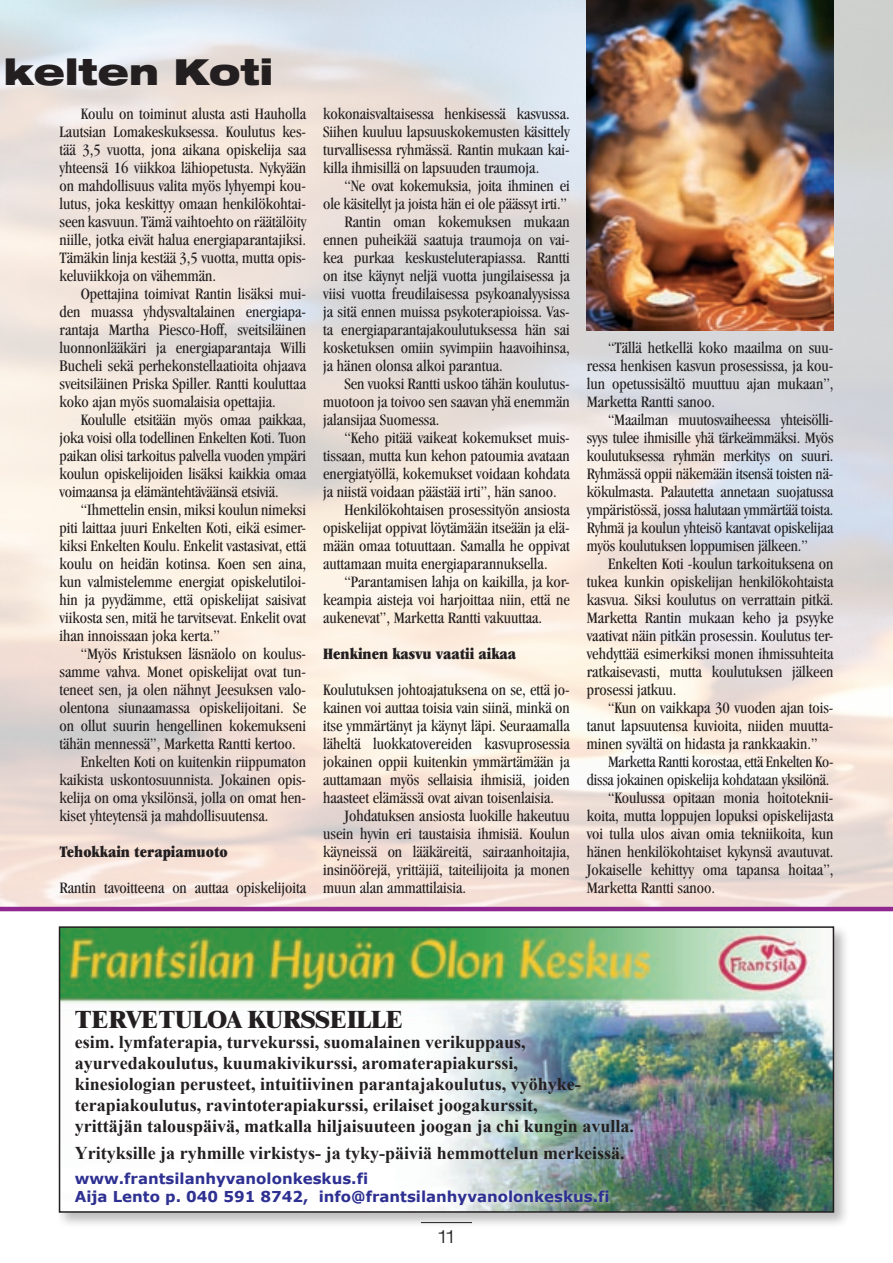
<style>
.page{position:relative;width:893px;height:1263px;background:#fff}
.page>*{position:absolute;margin:0;border:0;box-sizing:border-box;transform-origin:0 0}
.t1{font:900 expanded 36px "Helvetica Neue";color:#231f20}
.t2{font:800 24px "Times";letter-spacing:-.005em;color:#231f20}
.t3{font:700 18px/21px "Times New Roman";color:#231f20}
.t4{font:300 expanded 18px "Helvetica Neue";color:#231f20}
.t5{font:condensed 16.5px/18px "Garamond";color:#231f20;text-align:justify}
.t6{font:ultra-condensed 16.5px "Garamond";color:#231f20}
.t7{font:700 15px/18px "Verdana";color:#2e3092}
</style>
<div class="page">
<img style="left:0;top:0;width:893px;height:907px">
<hr style="left:0;top:907px;width:893px;height:4px;background:#90268f">
<div style="left:55px;top:923px;width:794px;height:304px;background:#231f20;opacity:.3"></div>
<img style="left:62px;top:929px;width:769px;height:281px">
<img style="left:64px;top:1160px;width:557px;height:50px">
<div style="left:59px;top:926px;width:775px;height:287px;border:2px solid #231f20"></div>
<img style="left:587px;top:0;width:246px;height:330px">
<hr style="left:421px;top:1222px;width:51px;height:1px;background:#231f20">
<h1 class="t1" style="left:4px;top:49px;width:271px">kelten Koti</h1>
<p class="t5" style="left:60px;top:104px;width:248px;text-indent:21px">Koulu on toiminut alusta asti Hauholla Lautsian Lomakeskuksessa. Koulutus kes&shy;tää 3,5 vuotta, jona aikana opiskelija saa yhteensä 16 viikkoa lähiopetusta. Nykyään on mahdollisuus valita myös lyhyempi kou&shy;lutus, joka keskittyy omaan henkilökohtai&shy;seen kasvuun. Tämä vaihtoehto on räätälöity niille, jotka eivät halua energiaparantajiksi.<br>Tämäkin linja kestää 3,5 vuotta, mutta opis&shy;keluviikkoja on vähemmän.</p>
<p class="t5" style="left:60px;top:284px;width:248px;text-indent:21px">Opettajina toimivat Rantin lisäksi mui&shy;den muassa yhdysvaltalainen energiapa&shy;rantaja Martha Piesco-Hoff, sveitsiläinen luonnonlääkäri ja energiaparantaja Willi Bucheli sekä perhekonstellaatioita ohjaava sveitsiläinen Priska Spiller. Rantti kouluttaa koko ajan myös suomalaisia opettajia.</p>
<p class="t5" style="left:60px;top:410px;width:248px;text-indent:21px">Koululle etsitään myös omaa paikkaa, joka voisi olla todellinen Enkelten Koti. Tuon paikan olisi tarkoitus palvella vuoden ympäri koulun opiskelijoiden lisäksi kaikkia omaa voimaansa ja elämäntehtäväänsä etsiviä.</p>
<p class="t5" style="left:60px;top:500px;width:248px;text-indent:21px">“Ihmettelin ensin, miksi koulun nimeksi piti laittaa juuri Enkelten Koti, eikä esimer&shy;kiksi Enkelten Koulu. Enkelit vastasivat, että koulu on heidän kotinsa. Koen sen aina, kun valmistelemme energiat opiskelutiloi&shy;hin ja pyydämme, että opiskelijat saisivat viikosta sen, mitä he tarvitsevat. Enkelit ovat ihan innoissaan joka kerta.”</p>
<p class="t5" style="left:81px;top:644px;width:227px">“Myös Kristuksen läsnäolo on koulus-</p>
<p class="t5" style="left:60px;top:662px;width:248px">samme vahva. Monet opiskelijat ovat tun-</p>
<p class="t5" style="left:60px;top:680px;width:248px">teneet sen, ja olen nähnyt Jeesuksen valo-</p>
<p class="t5" style="left:60px;top:698px;width:248px">olentona siunaamassa opiskelijoitani. Se</p>
<p class="t5" style="left:60px;top:716px;width:248px">on ollut suurin hengellinen kokemukseni</p>
<p class="t5" style="left:60px;top:734px;width:238px">tähän mennessä”, Marketta Rantti kertoo.</p>
<p class="t5" style="left:81px;top:752px;width:227px">Enkelten Koti on kuitenkin riippumaton</p>
<p class="t5" style="left:60px;top:770px;width:248px">kaikista uskontosuunnista. Jokainen opis-</p>
<p class="t5" style="left:60px;top:788px;width:248px">kelija on oma yksilönsä, jolla on omat hen-</p>
<p class="t5" style="left:60px;top:806px;width:210px">kiset yhteytensä ja mahdollisuutensa.</p>
<p class="t6" style="left:60px;top:842px;width:170px">Tehokkain terapiamuoto</p>
<p class="t5" style="left:60px;top:878px;width:248px">Rantin tavoitteena on auttaa opiskelijoita</p>
<p class="t5" style="left:323px;top:104px;width:248px">kokonaisvaltaisessa henkisessä kasvussa.<br>Siihen kuuluu lapsuuskokemusten käsittely turvallisessa ryhmässä. Rantin mukaan kai&shy;killa ihmisillä on lapsuuden traumoja.</p>
<p class="t5" style="left:344px;top:176px;width:227px">“Ne ovat kokemuksia, joita ihminen ei</p>
<p class="t5" style="left:323px;top:194px;width:245px">ole käsitellyt ja joista hän ei ole päässyt irti.”</p>
<p class="t5" style="left:344px;top:212px;width:227px">Rantin oman kokemuksen mukaan</p>
<p class="t5" style="left:323px;top:230px;width:248px">ennen puheikää saatuja traumoja on vai-</p>
<p class="t5" style="left:323px;top:248px;width:248px">kea purkaa keskusteluterapiassa. Rantti</p>
<p class="t5" style="left:323px;top:266px;width:248px">on itse käynyt neljä vuotta jungilaisessa ja</p>
<p class="t5" style="left:323px;top:284px;width:248px">viisi vuotta freudilaisessa psykoanalyysissa</p>
<p class="t5" style="left:323px;top:302px;width:248px">ja sitä ennen muissa psykoterapioissa. Vas-</p>
<p class="t5" style="left:323px;top:320px;width:248px">ta energiaparantajakoulutuksessa hän sai</p>
<p class="t5" style="left:323px;top:338px;width:248px">kosketuksen omiin syvimpiin haavoihinsa,</p>
<p class="t5" style="left:323px;top:356px;width:181px">ja hänen olonsa alkoi parantua.</p>
<p class="t5" style="left:344px;top:374px;width:227px">Sen vuoksi Rantti uskoo tähän koulutus-</p>
<p class="t5" style="left:323px;top:392px;width:248px">muotoon ja toivoo sen saavan yhä enemmän</p>
<p class="t5" style="left:323px;top:410px;width:118px">jalansijaa Suomessa.</p>
<p class="t5" style="left:344px;top:428px;width:227px">“Keho pitää vaikeat kokemukset muis-</p>
<p class="t5" style="left:323px;top:446px;width:248px">tissaan, mutta kun kehon patoumia avataan</p>
<p class="t5" style="left:323px;top:464px;width:248px">energiatyöllä, kokemukset voidaan kohdata</p>
<p class="t5" style="left:323px;top:482px;width:235px">ja niistä voidaan päästää irti”, hän sanoo.</p>
<p class="t5" style="left:344px;top:500px;width:227px">Henkilökohtaisen prosessityön ansiosta</p>
<p class="t5" style="left:323px;top:518px;width:248px">opiskelijat oppivat löytämään itseään ja elä-</p>
<p class="t5" style="left:323px;top:536px;width:248px">mään omaa totuuttaan. Samalla he oppivat</p>
<p class="t5" style="left:323px;top:554px;width:226px">auttamaan muita energiaparannuksella.</p>
<p class="t5" style="left:344px;top:572px;width:227px">“Parantamisen lahja on kaikilla, ja kor-</p>
<p class="t5" style="left:323px;top:590px;width:248px">keampia aisteja voi harjoittaa niin, että ne</p>
<p class="t5" style="left:323px;top:608px;width:220px">aukenevat”, Marketta Rantti vakuuttaa.</p>
<p class="t6" style="left:323px;top:644px;width:194px">Henkinen kasvu vaatii aikaa</p>
<p class="t5" style="left:323px;top:680px;width:248px">Koulutuksen johtoajatuksena on se, että jo-</p>
<p class="t5" style="left:323px;top:698px;width:248px">kainen voi auttaa toisia vain siinä, minkä on</p>
<p class="t5" style="left:323px;top:716px;width:248px">itse ymmärtänyt ja käynyt läpi. Seuraamalla</p>
<p class="t5" style="left:323px;top:734px;width:248px">läheltä luokkatovereiden kasvuprosessia</p>
<p class="t5" style="left:323px;top:752px;width:248px">jokainen oppii kuitenkin ymmärtämään ja</p>
<p class="t5" style="left:323px;top:770px;width:248px">auttamaan myös sellaisia ihmisiä, joiden</p>
<p class="t5" style="left:323px;top:788px;width:232px">haasteet elämässä ovat aivan toisenlaisia.</p>
<p class="t5" style="left:344px;top:806px;width:227px">Johdatuksen ansiosta luokille hakeutuu</p>
<p class="t5" style="left:323px;top:824px;width:248px">usein hyvin eri taustaisia ihmisiä. Koulun</p>
<p class="t5" style="left:323px;top:842px;width:248px">käyneissä on lääkäreitä, sairaanhoitajia,</p>
<p class="t5" style="left:323px;top:860px;width:248px">insinöörejä, yrittäjiä, taiteilijoita ja monen</p>
<p class="t5" style="left:323px;top:878px;width:144px">muun alan ammattilaisia.</p>
<p class="t5" style="left:587px;top:338px;width:248px;text-indent:21px">“Tällä hetkellä koko maailma on suu&shy;ressa henkisen kasvun prosessissa, ja kou&shy;lun opetussisältö muuttuu ajan mukaan”, Marketta Rantti sanoo.</p>
<p class="t5" style="left:587px;top:410px;width:248px;text-indent:21px">“Maailman muutosvaiheessa yhteisölli&shy;syys tulee ihmisille yhä tärkeämmäksi. Myös koulutuksessa ryhmän merkitys on suuri.<br>Ryhmässä oppii näkemään itsensä toisten nä&shy;kökulmasta. Palautetta annetaan suojatussa ympäristössä, jossa halutaan ymmärtää toista.<br>Ryhmä ja koulun yhteisö kantavat opiskelijaa myös koulutuksen loppumisen jälkeen.”</p>
<p class="t5" style="left:587px;top:554px;width:248px;text-indent:21px">Enkelten Koti -koulun tarkoituksena on tukea kunkin opiskelijan henkilökohtaista kasvua. Siksi koulutus on verrattain pitkä.<br>Marketta Rantin mukaan keho ja psyyke vaativat näin pitkän prosessin. Koulutus ter&shy;vehdyttää esimerkiksi monen ihmissuhteita ratkaisevasti, mutta koulutuksen jälkeen prosessi jatkuu.</p>
<p class="t5" style="left:608px;top:698px;width:227px">“Kun on vaikkapa 30 vuoden ajan tois-</p>
<p class="t5" style="left:587px;top:716px;width:248px">tanut lapsuutensa kuvioita, niiden muutta-</p>
<p class="t5" style="left:587px;top:734px;width:232px">minen syvältä on hidasta ja rankkaakin.”</p>
<p class="t5" style="left:608px;top:752px;width:227px">Marketta Rantti korostaa, että Enkelten Ko-</p>
<p class="t5" style="left:587px;top:770px;width:244px">dissa jokainen opiskelija kohdataan yksilönä.</p>
<p class="t5" style="left:608px;top:788px;width:227px">“Koulussa opitaan monia hoitoteknii-</p>
<p class="t5" style="left:587px;top:806px;width:248px">koita, mutta loppujen lopuksi opiskelijasta</p>
<p class="t5" style="left:587px;top:824px;width:248px">voi tulla ulos aivan omia tekniikoita, kun</p>
<p class="t5" style="left:587px;top:842px;width:248px">hänen henkilökohtaiset kykynsä avautuvat.</p>
<p class="t5" style="left:587px;top:860px;width:248px">Jokaiselle kehittyy oma tapansa hoitaa”,</p>
<p class="t5" style="left:587px;top:878px;width:130px">Marketta Rantti sanoo.</p>
<h2 class="t2" style="left:75px;top:1004px;width:330px">TERVETULOA KURSSEILLE</h2>
<p class="t3" style="left:75px;top:1031px;width:561px">esim. lymfaterapia, turvekurssi, suomalainen verikuppaus, ayurvedakoulutus, kuumakivikurssi, aromaterapiakurssi,<br>kinesiologian perusteet, intuitiivinen parantajakoulutus, vyöhyke&shy;terapiakoulutus, ravintoterapiakurssi, erilaiset joogakurssit,<br>yrittäjän talouspäivä, matkalla hiljaisuuteen joogan ja chi kungin avulla.</p>
<p class="t3" style="left:75px;top:1142px;width:551px">Yrityksille ja ryhmille virkistys- ja tyky-päiviä hemmottelun merkeissä.</p>
<p class="t7" style="left:75px;top:1169px;width:536px">www.frantsilanhyvanolonkeskus.fi<br>Aija Lento p. 040 591 8742, info@frantsilanhyvanolonkeskus.fi</p>
<p class="t4" style="left:438px;top:1226px;width:17px">11</p>
</div>
